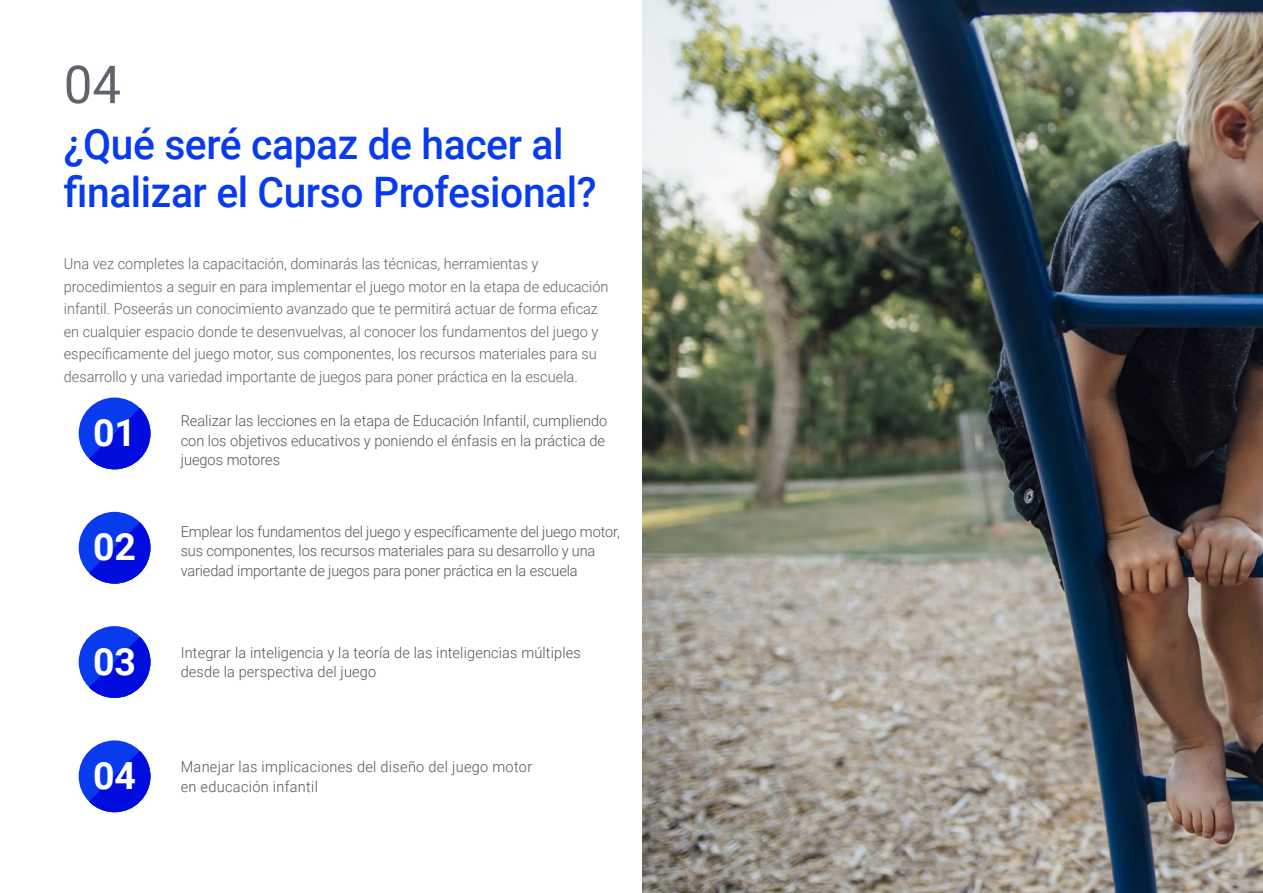
<style>
.page{position:relative;width:1263px;height:893px;background:#fff}
.page>*{position:absolute;margin:0;border:0;box-sizing:border-box;transform-origin:0 0}
.t1{font:52.5px "Roboto";color:#61646a}
.t2{font:500 42px/48px "Roboto";letter-spacing:-.01em;color:#083bee}
.t3{font:700 37.5px "Roboto";color:#fff}
.t4{font:300 15px/22.5px "Roboto";color:#61646a}
.t5{font:300 15px/19.5px "Roboto";color:#52555b}
.t6{font:300 15px/19.5px "Roboto";letter-spacing:.02em;color:#52555b}
</style>
<div class="page">
<img style="left:642px;top:0;width:621px;height:893px">
<div style="left:79px;top:512px;width:71px;height:72px;background:#083bee;border-radius:50%"></div>
<svg style="left:89px;top:522px;width:61px;height:62px"></svg>
<div style="left:79px;top:740px;width:71px;height:72px;background:#083bee;border-radius:50%"></div>
<svg style="left:89px;top:751px;width:61px;height:61px"></svg>
<div style="left:79px;top:626px;width:71px;height:72px;background:#083bee;border-radius:50%"></div>
<svg style="left:89px;top:637px;width:61px;height:61px"></svg>
<div style="left:79px;top:398px;width:71px;height:71px;background:#083bee;border-radius:50%"></div>
<svg style="left:89px;top:408px;width:61px;height:61px"></svg>
<h1 class="t1" style="left:64px;top:48px;width:59px">04</h1>
<h2 class="t2" style="left:64px;top:119px;width:534px">¿Qué seré capaz de hacer al finalizar el Curso Profesional?</h2>
<p class="t4" style="left:64px;top:252px;width:546px">Una vez completes la capacitación, dominarás las técnicas, herramientas y procedimientos a seguir en para implementar el juego motor en la etapa de educación infantil. Poseerás un conocimiento avanzado que te permitirá actuar de forma eficaz en cualquier espacio donde te desenvuelvas, al conocer los fundamentos del juego y específicamente del juego motor, sus componentes, los recursos materiales para su desarrollo y una variedad importante de juegos para poner práctica en la escuela.</p>
<h3 class="t3" style="left:93px;top:407px;width:45px">01</h3>
<h3 class="t3" style="left:93px;top:521px;width:45px">02</h3>
<h3 class="t3" style="left:93px;top:635px;width:45px">03</h3>
<h3 class="t3" style="left:93px;top:749px;width:45px">04</h3>
<p class="t5" style="left:181px;top:410px;width:428px">Realizar las lecciones en la etapa de Educación Infantil, cumpliendo con los objetivos educativos y poniendo el énfasis en la práctica de juegos motores</p>
<p class="t5" style="left:181px;top:521px;width:440px">Emplear los fundamentos del juego y específicamente del juego motor, sus componentes, los recursos materiales para su desarrollo y una variedad importante de juegos para poner práctica en la escuela</p>
<p class="t5" style="left:181px;top:642px;width:402px">Integrar la inteligencia y la teoría de las inteligencias múltiples desde la perspectiva del juego</p>
<p class="t6" style="left:181px;top:756px;width:353px">Manejar las implicaciones del diseño del juego motor en educación infantil</p>
</div>
